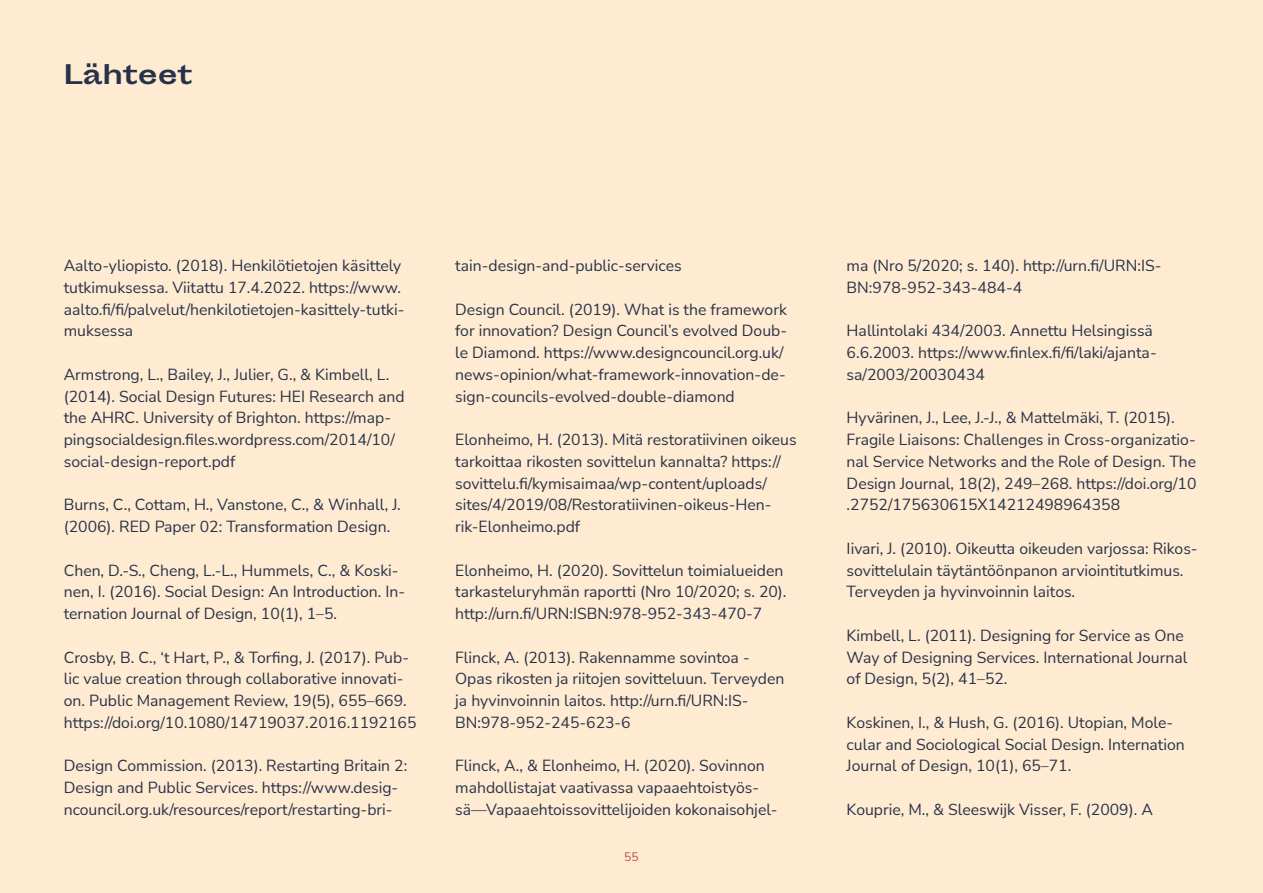
<style>
.page{position:relative;width:1263px;height:893px;background:#ffebd1}
.page>*{position:absolute;margin:0;border:0;box-sizing:border-box;transform-origin:0 0}
.t1{font:700 25.5px "Sporting Grotesque";color:#273249}
.t2{font:15.75px/21.8px "Nunito Sans Regular 2";color:#273249}
.t3{font:15.75px/21.8px "Nunito Sans";color:#273249}
.t4{font:12px "Nunito Sans";color:#b14f3e}
.s1{font-family:"Nunito Sans"}
</style>
<div class="page">
<h1 class="t1" style="left:64px;top:60px;width:130px">Lähteet</h1>
<p class="t2" style="left:64px;top:254px;width:339px">Aalto-yliopisto. (2018). Henkilötietojen käsittely</p>
<p class="t3" style="left:64px;top:276px;width:339px">tutkimuksessa. Viitattu 17.4.2022. https://www.</p>
<p class="t2" style="left:64px;top:298px;width:342px">aalto.fi/fi/palvelut/henkilotietojen-kasittely-tutki<span class="s1">-</span></p>
<p class="t3" style="left:64px;top:319px;width:71px">muksessa</p>
<p class="t3" style="left:64px;top:363px;width:327px">Armstrong, L., Bailey, J., Julier, G., &amp; Kimbell, L.</p>
<p class="t2" style="left:64px;top:385px;width:342px">(2014). Social Design Futures: HEI Research and the AHRC. University of Brighton. https://map&shy;pingsocialdesign.files.wordpress.com/2014/10/</p>
<p class="t3" style="left:64px;top:450px;width:173px">social-design-report.pdf</p>
<p class="t2" style="left:64px;top:493px;width:339px">Burns, C., Cottam, H., Vanstone, C., &amp; Winhall, J. (2006). RED Paper 02: Transformation Design.</p>
<p class="t2" style="left:64px;top:559px;width:343px">Chen, D.-S., Cheng, L.-L., Hummels, C., &amp; Koski&shy;nen, I. (2016). Social Design: An Introduction. In&shy;ternation Journal of Design, 10(1), 1–5.</p>
<p class="t2" style="left:64px;top:646px;width:347px">Crosby, B. C., ‘t Hart, P., &amp; Torfing, J. (2017). Pub<span class="s1">-</span></p>
<p class="t3" style="left:64px;top:667px;width:341px">lic value creation through collaborative innovati-</p>
<p class="t2" style="left:64px;top:689px;width:344px">on. Public Management Review, 19(5), 655–669.</p>
<p class="t3" style="left:64px;top:711px;width:354px">https://doi.org/10.1080/14719037.2016.1192165</p>
<p class="t2" style="left:64px;top:754px;width:345px">Design Commission. (2013). Restarting Britain 2:</p>
<p class="t3" style="left:64px;top:776px;width:336px">Design and Public Services. https://www.desig&shy;ncouncil.org.uk/resources/report/restarting-bri-</p>
<p class="t3" style="left:455px;top:254px;width:228px">tain-design-and-public-services</p>
<p class="t2" style="left:455px;top:298px;width:333px">Design Council. (2019). What is the framework</p>
<p class="t3" style="left:455px;top:319px;width:334px">for innovation? Design Council’s evolved Doub&shy;le Diamond. https://www.designcouncil.org.uk/ news-opinion/what-framework-innovation-de&shy;sign-councils-evolved-double-diamond</p>
<p class="t2" style="left:455px;top:428px;width:343px">Elonheimo, H. (2013). Mitä restoratiivinen oikeus</p>
<p class="t3" style="left:455px;top:450px;width:327px">tarkoittaa rikosten sovittelun kannalta? https://</p>
<p class="t2" style="left:455px;top:472px;width:318px">sovittelu.fi/kymisaimaa/wp-content/uploads/ sites/4/2019/08/Restoratiivinen-oikeus-Hen<span class="s1">-</span></p>
<p class="t3" style="left:455px;top:515px;width:126px">rik-Elonheimo.pdf</p>
<p class="t2" style="left:455px;top:559px;width:333px">Elonheimo, H. (2020). Sovittelun toimialueiden tarkasteluryhmän raportti (Nro 10/2020; s. 20). http://urn.fi/URN:ISBN:978-952-343-470-7</p>
<p class="t2" style="left:455px;top:646px;width:296px">Flinck, A. (2013). Rakennamme sovintoa -</p>
<p class="t3" style="left:455px;top:667px;width:331px">Opas rikosten ja riitojen sovitteluun. Terveyden</p>
<p class="t2" style="left:455px;top:689px;width:295px">ja hyvinvoinnin laitos. http://urn.fi/URN:IS<span class="s1">-</span></p>
<p class="t3" style="left:455px;top:711px;width:177px">BN:978-952-245-623-6</p>
<p class="t2" style="left:455px;top:754px;width:311px">Flinck, A., &amp; Elonheimo, H. (2020). Sovinnon</p>
<p class="t3" style="left:455px;top:776px;width:324px">mahdollistajat vaativassa vapaaehtoistyös&shy;sä—Vapaaehtoissovittelijoiden kokonaisohjel-</p>
<p class="t4" style="left:624px;top:849px;width:16px">55</p>
<p class="t2" style="left:847px;top:254px;width:316px">ma (Nro 5/2020; s. 140). http://urn.fi/URN:IS<span class="s1">-</span></p>
<p class="t3" style="left:847px;top:276px;width:177px">BN:978-952-343-484-4</p>
<p class="t2" style="left:847px;top:319px;width:311px">Hallintolaki 434/2003. Annettu Helsingissä<br>6.6.2003. https://www.finlex.fi/fi/laki/ajanta<span class="s1">-</span></p>
<p class="t3" style="left:847px;top:363px;width:140px">sa/2003/20030434</p>
<p class="t2" style="left:847px;top:406px;width:351px">Hyvärinen, J., Lee, J.-J., &amp; Mattelmäki, T. (2015).<br>Fragile Liaisons: Challenges in Cross-organizatio<span class="s1">-</span></p>
<p class="t3" style="left:847px;top:450px;width:351px">nal Service Networks and the Role of Design. The</p>
<p class="t2" style="left:847px;top:472px;width:351px">Design Journal, 18(2), 249–268. https://doi.org/10</p>
<p class="t3" style="left:847px;top:493px;width:275px">.2752/175630615X14212498964358</p>
<p class="t2" style="left:847px;top:537px;width:352px">Iivari, J. (2010). Oikeutta oikeuden varjossa: Rikos<span class="s1">-</span></p>
<p class="t3" style="left:847px;top:559px;width:338px">sovittelulain täytäntöönpanon arviointitutkimus.<br>Terveyden ja hyvinvoinnin laitos.</p>
<p class="t2" style="left:847px;top:624px;width:339px">Kimbell, L. (2011). Designing for Service as One</p>
<p class="t3" style="left:847px;top:646px;width:342px">Way of Designing Services. International Journal</p>
<p class="t2" style="left:847px;top:667px;width:162px">of Design, 5(2), 41–52.</p>
<p class="t2" style="left:847px;top:711px;width:328px">Koskinen, I., &amp; Hush, G. (2016). Utopian, Mole<span class="s1">-</span></p>
<p class="t3" style="left:847px;top:733px;width:340px">cular and Sociological Social Design. Internation</p>
<p class="t2" style="left:847px;top:754px;width:226px">Journal of Design, 10(1), 65–71.</p>
<p class="t2" style="left:847px;top:798px;width:308px">Kouprie, M., &amp; Sleeswijk Visser, F. (2009). A</p>
</div>
